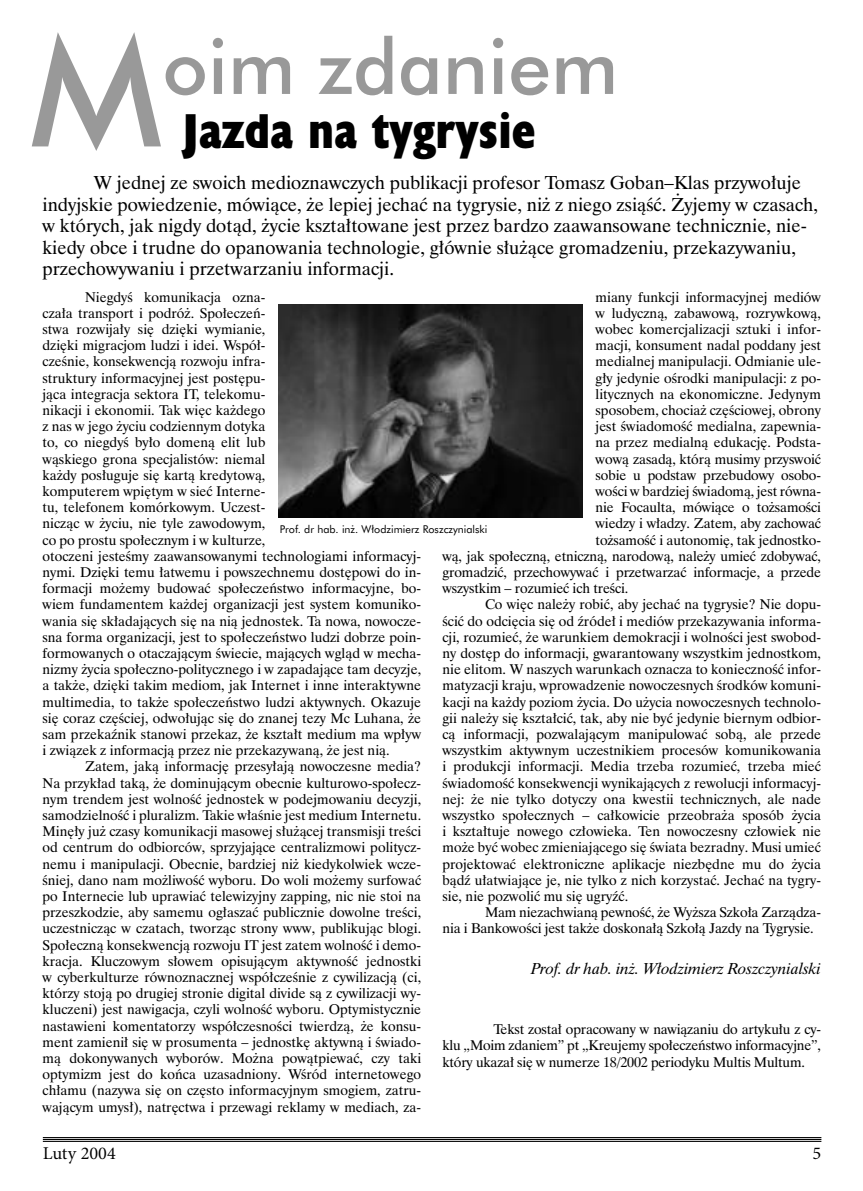
<style>
.page{position:relative;width:863px;height:1191px;background:#fff}
.page>*{position:absolute;margin:0;border:0;box-sizing:border-box;transform-origin:0 0}
.t1{font:75px "Futura Md PL";color:#999}
.t2{font:45px "Humanst 521 X Bd Cn PL";color:#000}
.t3{font:18px/21.6px "Dutch 801 Rm PL";color:#000}
.t4{font:18px "Minion Pro";color:#000}
.t5{font:italic 15px "Dutch 801 Rm PL";color:#000}
.t6{font:13.5px/16.2px "Dutch 801 Rm PL";color:#000;text-align:justify}
.t7{font:10.5px "Futura Bk PL";color:#000}
.s1{font-size:150px}
</style>
<div class="page">
<hr style="left:43px;top:1137px;width:778px;height:1px;background:#000">
<hr style="left:43px;top:1139px;width:778px;height:1px;background:#000">
<hr style="left:43px;top:1141px;width:778px;height:1px;background:#000">
<img style="left:278px;top:305px;width:305px;height:212px">
<h1 class="t1" style="left:30px;top:38px;width:590px"><span class="s1">M</span>oim zdaniem</h1>
<h2 class="t2" style="left:183px;top:116px;width:354px">Jazda na tygrysie</h2>
<p class="t3" style="left:43px;top:174px;width:777px;text-indent:51px">W jednej ze swoich medioznawczych publikacji profesor Tomasz Goban–Klas przywołuje indyjskie powiedzenie, mówiące, że lepiej jechać na tygrysie, niż z niego zsiąść. Żyjemy w czasach, w których, jak nigdy dotąd, życie kształtowane jest przez bardzo zaawansowane technicznie, nie&shy;kiedy obce i trudne do opanowania technologie, głównie służące gromadzeniu, przekazywaniu, przechowywaniu i przetwarzaniu informacji.</p>
<p class="t6" style="left:43px;top:290px;width:380px;text-align:left;text-indent:43px">Niegdyś komunikacja ozna-<br>czała transport i podróż. Społeczeń-<br>stwa rozwijały się dzięki wymianie,<br>dzięki migracjom ludzi i idei. Współ-<br>cześnie, konsekwencją rozwoju infra-<br>struktury informacyjnej jest postępu-<br>jąca integracja sektora IT, telekomu-<br>nikacji i ekonomii. Tak więc każdego<br>z nas w jego życiu codziennym dotyka<br>to, co niegdyś było domeną elit lub<br>wąskiego grona specjalistów: niemal<br>każdy posługuje się kartą kredytową,<br>komputerem wpiętym w sieć Interne-<br>tu, telefonem komórkowym. Uczest-<br>nicząc w życiu, nie tyle zawodowym,<br>co po prostu społecznym i w kulturze,<br>otoczeni jesteśmy zaawansowanymi technologiami informacyj&shy;nymi. Dzięki temu łatwemu i powszechnemu dostępowi do in&shy;formacji możemy budować społeczeństwo informacyjne, bo&shy;wiem fundamentem każdej organizacji jest system komuniko&shy;wania się składających się na nią jednostek. Ta nowa, nowocze&shy;sna forma organizacji, jest to społeczeństwo ludzi dobrze poin&shy;formowanych o otaczającym świecie, mających wgląd w mecha&shy;nizmy życia społeczno-politycznego i w zapadające tam decyzje, a także, dzięki takim mediom, jak Internet i inne interaktywne multimedia, to także społeczeństwo ludzi aktywnych. Okazuje się coraz częściej, odwołując się do znanej tezy Mc Luhana, że sam przekaźnik stanowi przekaz, że kształt medium ma wpływ i związek z informacją przez nie przekazywaną, że jest nią.</p>
<p class="t6" style="left:43px;top:760px;width:380px;text-indent:43px">Zatem, jaką informację przesyłają nowoczesne media?<br>Na przykład taką, że dominującym obecnie kulturowo-społecz&shy;nym trendem jest wolność jednostek w podejmowaniu decyzji, samodzielność i pluralizm. Takie właśnie jest medium Internetu.<br>Minęły już czasy komunikacji masowej służącej transmisji treści od centrum do odbiorców, sprzyjające centralizmowi politycz&shy;nemu i manipulacji. Obecnie, bardziej niż kiedykolwiek wcze&shy;śniej, dano nam możliwość wyboru. Do woli możemy surfować po Internecie lub uprawiać telewizyjny zapping, nic nie stoi na przeszkodzie, aby samemu ogłaszać publicznie dowolne treści, uczestnicząc w czatach, tworząc strony www, publikując blogi.<br>Społeczną konsekwencją rozwoju IT jest zatem wolność i demo&shy;kracja. Kluczowym słowem opisującym aktywność jednostki w cyberkulturze równoznacznej współcześnie z cywilizacją (ci, którzy stoją po drugiej stronie digital divide są z cywilizacji wy&shy;kluczeni) jest nawigacja, czyli wolność wyboru. Optymistycznie nastawieni komentatorzy współczesności twierdzą, że konsu&shy;ment zamienił się w prosumenta – jednostkę aktywną i świado&shy;mą dokonywanych wyborów. Można powątpiewać, czy taki optymizm jest do końca uzasadniony. Wśród internetowego chłamu (nazywa się on często informacyjnym smogiem, zatru&shy;wającym umysł), natręctwa i przewagi reklamy w mediach, za-</p>
<p class="t6" style="left:595px;top:290px;width:227px">miany funkcji informacyjnej mediów</p>
<p class="t6" style="left:595px;top:306px;width:227px">w ludyczną, zabawową, rozrywkową,</p>
<p class="t6" style="left:595px;top:322px;width:227px">wobec komercjalizacji sztuki i infor-</p>
<p class="t6" style="left:595px;top:339px;width:227px">macji, konsument nadal poddany jest</p>
<p class="t6" style="left:595px;top:355px;width:227px">medialnej manipulacji. Odmianie ule-</p>
<p class="t6" style="left:595px;top:371px;width:227px">gły jedynie ośrodki manipulacji: z po-</p>
<p class="t6" style="left:595px;top:387px;width:227px">litycznych na ekonomiczne. Jedynym</p>
<p class="t6" style="left:595px;top:403px;width:227px">sposobem, chociaż częściowej, obrony</p>
<p class="t6" style="left:595px;top:420px;width:227px">jest świadomość medialna, zapewnia-</p>
<p class="t6" style="left:595px;top:436px;width:227px">na przez medialną edukację. Podsta-</p>
<p class="t6" style="left:595px;top:452px;width:227px">wową zasadą, którą musimy przyswoić</p>
<p class="t6" style="left:595px;top:468px;width:227px">sobie u podstaw przebudowy osobo-</p>
<p class="t6" style="left:595px;top:484px;width:227px">wości w bardziej świadomą, jest równa-</p>
<p class="t6" style="left:595px;top:501px;width:227px">nie Focaulta, mówiące o tożsamości</p>
<p class="t6" style="left:595px;top:517px;width:227px">wiedzy i władzy. Zatem, aby zachować</p>
<p class="t6" style="left:595px;top:533px;width:227px">tożsamość i autonomię, tak jednostko-</p>
<p class="t6" style="left:442px;top:549px;width:380px">wą, jak społeczną, etniczną, narodową, należy umieć zdobywać,</p>
<p class="t6" style="left:442px;top:565px;width:380px">gromadzić, przechowywać i przetwarzać informacje, a przede</p>
<p class="t6" style="left:442px;top:582px;width:187px">wszystkim – rozumieć ich treści.</p>
<p class="t6" style="left:485px;top:598px;width:337px">Co więc należy robić, aby jechać na tygrysie? Nie dopu-</p>
<p class="t6" style="left:442px;top:614px;width:380px">ścić do odcięcia się od źródeł i mediów przekazywania informa-</p>
<p class="t6" style="left:442px;top:630px;width:380px">cji, rozumieć, że warunkiem demokracji i wolności jest swobod-</p>
<p class="t6" style="left:442px;top:646px;width:380px">ny dostęp do informacji, gwarantowany wszystkim jednostkom,</p>
<p class="t6" style="left:442px;top:663px;width:380px">nie elitom. W naszych warunkach oznacza to konieczność infor-</p>
<p class="t6" style="left:442px;top:679px;width:380px">matyzacji kraju, wprowadzenie nowoczesnych środków komuni-</p>
<p class="t6" style="left:442px;top:695px;width:380px">kacji na każdy poziom życia. Do użycia nowoczesnych technolo-</p>
<p class="t6" style="left:442px;top:711px;width:380px">gii należy się kształcić, tak, aby nie być jedynie biernym odbior-</p>
<p class="t6" style="left:442px;top:727px;width:380px">cą informacji, pozwalającym manipulować sobą, ale przede</p>
<p class="t6" style="left:442px;top:744px;width:380px">wszystkim aktywnym uczestnikiem procesów komunikowania</p>
<p class="t6" style="left:442px;top:760px;width:380px">i produkcji informacji. Media trzeba rozumieć, trzeba mieć</p>
<p class="t6" style="left:442px;top:776px;width:380px">świadomość konsekwencji wynikających z rewolucji informacyj-</p>
<p class="t6" style="left:442px;top:792px;width:380px">nej: że nie tylko dotyczy ona kwestii technicznych, ale nade</p>
<p class="t6" style="left:442px;top:808px;width:380px">wszystko społecznych – całkowicie przeobraża sposób życia</p>
<p class="t6" style="left:442px;top:825px;width:380px">i kształtuje nowego człowieka. Ten nowoczesny człowiek nie</p>
<p class="t6" style="left:442px;top:841px;width:380px">może być wobec zmieniającego się świata bezradny. Musi umieć</p>
<p class="t6" style="left:442px;top:857px;width:380px">projektować elektroniczne aplikacje niezbędne mu do życia</p>
<p class="t6" style="left:442px;top:873px;width:380px">bądź ułatwiające je, nie tylko z nich korzystać. Jechać na tygry-</p>
<p class="t6" style="left:442px;top:889px;width:187px">sie, nie pozwolić mu się ugryźć.</p>
<p class="t6" style="left:485px;top:906px;width:337px">Mam niezachwianą pewność, że Wyższa Szkoła Zarządza-</p>
<p class="t6" style="left:442px;top:922px;width:373px">nia i Bankowości jest także doskonałą Szkołą Jazdy na Tygrysie.</p>
<p class="t7" style="left:280px;top:525px;width:209px">Prof. dr hab. inż. Włodzimierz Roszczynialski</p>
<p class="t5" style="left:531px;top:963px;width:291px">Prof. dr hab. inż. Włodzimierz Roszczynialski</p>
<p class="t6" style="left:442px;top:1023px;width:380px;text-indent:51px">Tekst został opracowany w nawiązaniu do artykułu z cy&shy;klu „Moim zdaniem” pt „Kreujemy społeczeństwo informacyjne”, który ukazał się w numerze 18/2002 periodyku Multis Multum.</p>
<h3 class="t4" style="left:43px;top:1146px;width:74px">Luty 2004</h3>
<h3 class="t4" style="left:812px;top:1146px;width:10px">5</h3>
</div>
